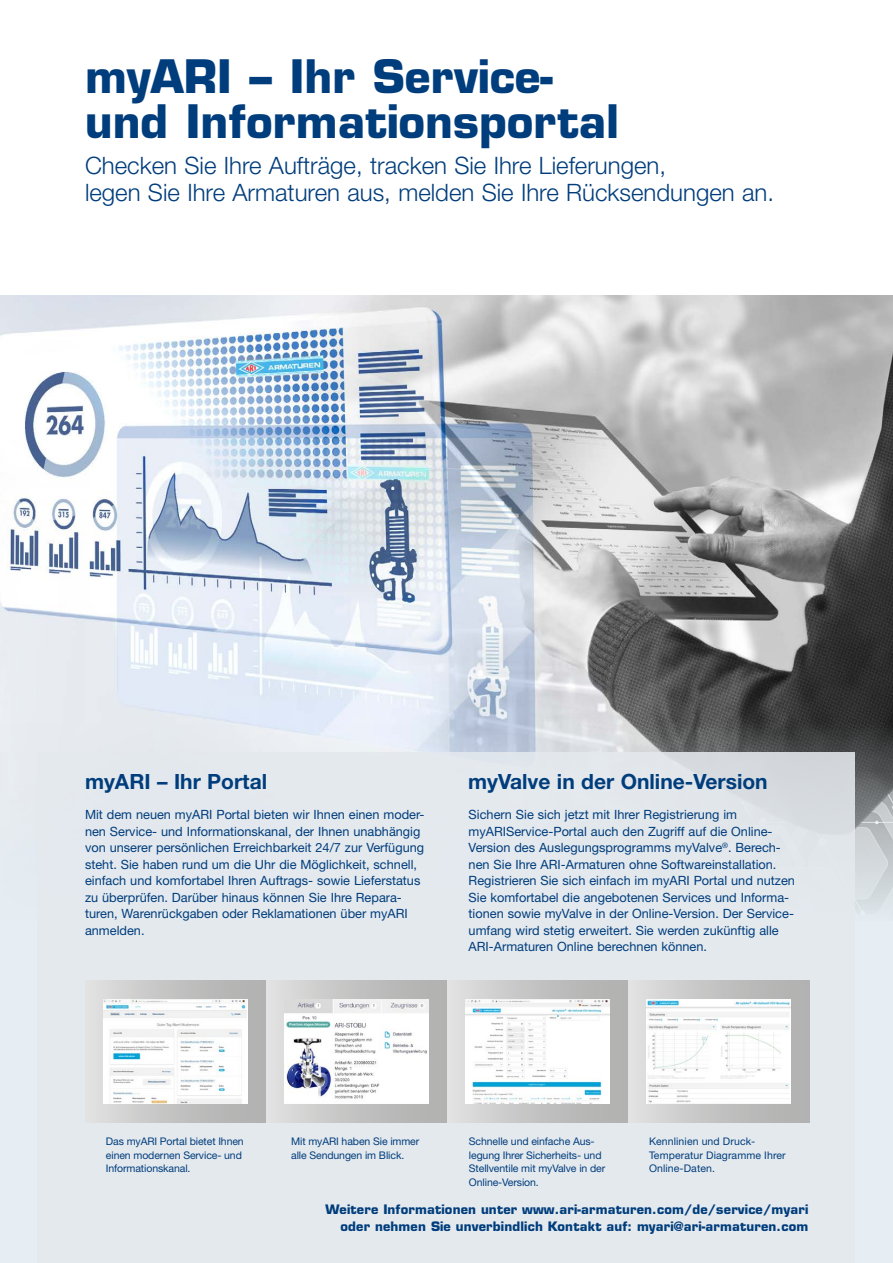
<style>
.page{position:relative;width:893px;height:1263px;background:#fff}
.page>*{position:absolute;margin:0;border:0;box-sizing:border-box;transform-origin:0 0}
.t1{font:700 45px/45px "Eurostile LT Std";color:#003d7c}
.t2{font:300 24px/27px "Helvetica Neue LT Pro";color:#003d7c}
.t3{font:700 21px "Helvetica Neue LT Pro";color:#003d7c}
.t4{font:12.75px/16.5px "Helvetica Neue LT Pro";color:#003d7c}
.t5{font:700 12.75px/16.5px "Eurostile LT Std";letter-spacing:.015em;color:#003d7c;text-align:right}
.t6{font:10.5px/13.5px "Helvetica Neue LT Pro";letter-spacing:-.01em;color:#003d7c}
.t7{font:10.5px/13.5px "Helvetica Neue LT Pro";letter-spacing:.01em;color:#003d7c}
</style>
<div class="page">
<div style="left:0;top:296px;width:893px;height:967px;background:#e6eef3"></div>
<img style="left:0;top:296px;width:893px;height:615px">
<div style="left:38px;top:753px;width:817px;height:510px;background:#e4e9ee"></div>
<svg style="left:85px;top:981px;width:181px;height:142px"></svg>
<img style="left:104px;top:1000px;width:143px;height:104px">
<svg style="left:266px;top:981px;width:181px;height:142px"></svg>
<img style="left:285px;top:1000px;width:143px;height:104px">
<svg style="left:447px;top:981px;width:181px;height:142px"></svg>
<img style="left:466px;top:1000px;width:143px;height:104px">
<svg style="left:628px;top:981px;width:181px;height:142px"></svg>
<img style="left:647px;top:1000px;width:143px;height:104px">
<h1 class="t1" style="left:85px;top:54px;width:536px">myARI – Ihr Service&shy;und Informationsportal</h1>
<h2 class="t2" style="left:85px;top:151px;width:690px">Checken Sie Ihre Aufträge, tracken Sie Ihre Lieferungen,<br>legen Sie Ihre Armaturen aus, melden Sie Ihre Rücksendungen an.</h2>
<h3 class="t3" style="left:85px;top:768px;width:184px">myARI – Ihr Portal</h3>
<h3 class="t3" style="left:468px;top:768px;width:301px">myValve in der Online-Version</h3>
<p class="t4" style="left:85px;top:806px;width:341px">Mit dem neuen myARI Portal bieten wir Ihnen einen moder&shy;nen Service- und Informationskanal, der Ihnen unabhängig von unserer persönlichen Erreichbarkeit 24/7 zur Verfügung steht. Sie haben rund um die Uhr die Möglichkeit, schnell, einfach und komfortabel Ihren Auftrags- sowie Lieferstatus zu überprüfen. Darüber hinaus können Sie Ihre Repara&shy;turen, Warenrückgaben oder Reklamationen über myARI anmelden.</p>
<p class="t4" style="left:469px;top:806px;width:328px">Sichern Sie sich jetzt mit Ihrer Registrierung im myARIService-Portal auch den Zugriff auf die Online-Version des Auslegungsprogramms myValve<sup>®</sup>. Berech&shy;nen Sie Ihre ARI-Armaturen ohne Softwareinstallation.<br>Registrieren Sie sich einfach im myARI Portal und nutzen Sie komfortabel die angebotenen Services und Informa&shy;tionen sowie myValve in der Online-Version. Der Service&shy;umfang wird stetig erweitert. Sie werden zukünftig alle ARI-Armaturen Online berechnen können.</p>
<p class="t6" style="left:106px;top:1134px;width:139px">Das myARI Portal bietet Ihnen einen modernen Service- und<br>Informationskanal.</p>
<p class="t6" style="left:291px;top:1134px;width:130px">Mit myARI haben Sie immer alle Sendungen im Blick.</p>
<p class="t6" style="left:469px;top:1134px;width:138px">Schnelle und einfache Aus&shy;legung Ihrer Sicherheits- und<br>Stellventile mit myValve in der<br>Online-Version.</p>
<p class="t7" style="left:649px;top:1134px;width:138px">Kennlinien und Druck-<br>Temperatur Diagramme Ihrer<br>Online-Daten.</p>
<p class="t5" style="left:325px;top:1201px;width:484px">Weitere Informationen unter www.ari-armaturen.com/de/service/myari oder nehmen Sie unverbindlich Kontakt auf: myari@ari-armaturen.com</p>
</div>
